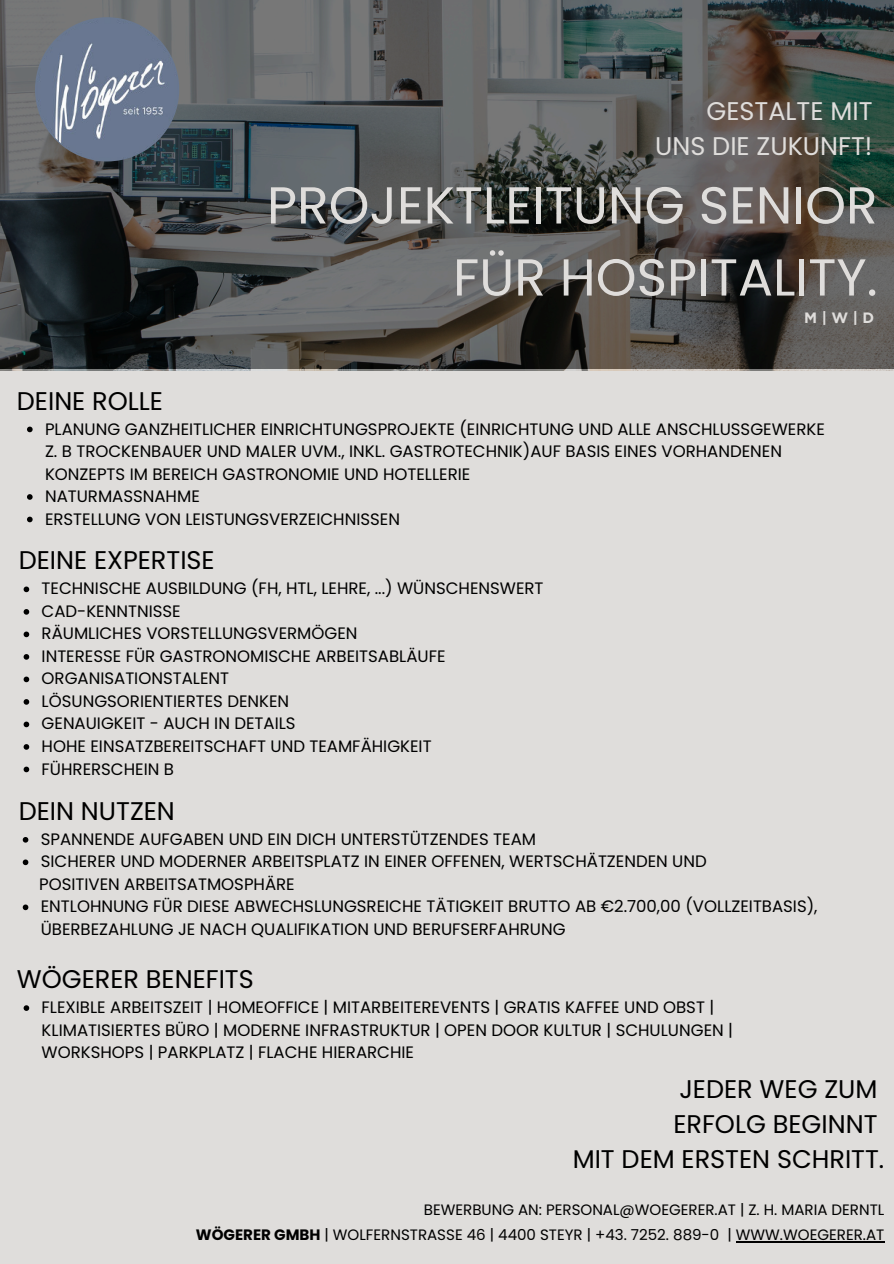
<style>
.page{position:relative;width:894px;height:1264px;background:#fff}
.page>*{position:absolute;margin:0;border:0;box-sizing:border-box;transform-origin:0 0}
.t1{font:51.9px/72px "Poppins";color:#dfdddb;text-align:right}
.t2{font:25.5px/34.8px "Poppins";color:#000;text-align:right}
.t3{font:25.5px/34.8px "Poppins";color:#dfdddb;text-align:right}
.t4{font:16.5px/22.5px "Poppins";color:#000}
.t5{font:15px "Poppins";color:#000}
.t6{font:700 15px "Gotham";color:#dfdddb}
.s1{font-weight:700}
</style>
<div class="page">
<img style="left:0;top:0;width:893px;height:1263px">
<svg style="left:24px;top:586px;width:5px;height:6px"></svg>
<svg style="left:24px;top:609px;width:5px;height:5px"></svg>
<svg style="left:24px;top:631px;width:5px;height:6px"></svg>
<svg style="left:24px;top:654px;width:5px;height:5px"></svg>
<svg style="left:24px;top:676px;width:5px;height:6px"></svg>
<svg style="left:24px;top:699px;width:5px;height:5px"></svg>
<svg style="left:24px;top:721px;width:5px;height:6px"></svg>
<svg style="left:24px;top:744px;width:5px;height:5px"></svg>
<svg style="left:24px;top:766px;width:5px;height:6px"></svg>
<div style="left:35px;top:17px;width:144px;height:144px;background:#697890;border-radius:50%"></div>
<img style="left:36px;top:18px;width:142px;height:142px;border-radius:50%">
<svg style="left:23px;top:837px;width:5px;height:5px"></svg>
<svg style="left:23px;top:859px;width:5px;height:6px"></svg>
<svg style="left:23px;top:904px;width:5px;height:6px"></svg>
<svg style="left:27px;top:426px;width:6px;height:6px"></svg>
<svg style="left:27px;top:494px;width:6px;height:6px"></svg>
<svg style="left:27px;top:516px;width:6px;height:6px"></svg>
<hr style="left:735px;top:1241px;width:149px;height:1px;background:#000">
<svg style="left:24px;top:1005px;width:5px;height:5px"></svg>
<h2 class="t3" style="left:655px;top:94px;width:219px">GESTALTE MIT<br>UNS DIE ZUKUNFT!</h2>
<h1 class="t1" style="left:267px;top:170px;width:612px">PROJEKTLEITUNG SENIOR<br>FÜR HOSPITALITY.</h1>
<h2 class="t2" style="left:17px;top:384px;width:148px">DEINE ROLLE</h2>
<p class="t6" style="left:804px;top:307px;width:71px">M | W | D</p>
<p class="t4" style="left:45px;top:417px;width:781px">PLANUNG GANZHEITLICHER EINRICHTUNGSPROJEKTE (EINRICHTUNG UND ALLE ANSCHLUSSGEWERKE Z. B TROCKENBAUER UND MALER UVM., INKL. GASTROTECHNIK)AUF BASIS EINES VORHANDENEN KONZEPTS IM BEREICH GASTRONOMIE UND HOTELLERIE<br>NATURMASSNAHME<br>ERSTELLUNG VON LEISTUNGSVERZEICHNISSEN</p>
<h2 class="t2" style="left:19px;top:543px;width:197px">DEINE EXPERTISE</h2>
<p class="t4" style="left:42px;top:577px;width:503px">TECHNISCHE AUSBILDUNG (FH, HTL, LEHRE, ...) WÜNSCHENSWERT CAD-KENNTNISSE<br>RÄUMLICHES VORSTELLUNGSVERMÖGEN<br>INTERESSE FÜR GASTRONOMISCHE ARBEITSABLÄUFE ORGANISATIONSTALENT<br>LÖSUNGSORIENTIERTES DENKEN<br>GENAUIGKEIT - AUCH IN DETAILS<br>HOHE EINSATZBEREITSCHAFT UND TEAMFÄHIGKEIT FÜHRERSCHEIN B</p>
<h2 class="t2" style="left:19px;top:793px;width:158px">DEIN NUTZEN</h2>
<p class="t4" style="left:39px;top:828px;width:779px">SPANNENDE AUFGABEN UND EIN DICH UNTERSTÜTZENDES TEAM<br>SICHERER UND MODERNER ARBEITSPLATZ IN EINER OFFENEN, WERTSCHÄTZENDEN UND<br>POSITIVEN ARBEITSATMOSPHÄRE<br>ENTLOHNUNG FÜR DIESE ABWECHSLUNGSREICHE TÄTIGKEIT BRUTTO AB €2.700,00 (VOLLZEITBASIS), ÜBERBEZAHLUNG JE NACH QUALIFIKATION UND BERUFSERFAHRUNG</p>
<h2 class="t2" style="left:17px;top:961px;width:238px">WÖGERER BENEFITS</h2>
<p class="t4" style="left:42px;top:996px;width:692px">FLEXIBLE ARBEITSZEIT | HOMEOFFICE | MITARBEITEREVENTS | GRATIS KAFFEE UND OBST |<br>KLIMATISIERTES BÜRO | MODERNE INFRASTRUKTUR | OPEN DOOR KULTUR | SCHULUNGEN |<br>WORKSHOPS | PARKPLATZ | FLACHE HIERARCHIE</p>
<h2 class="t2" style="left:572px;top:1071px;width:313px">JEDER WEG ZUM<br>ERFOLG BEGINNT<br>MIT DEM ERSTEN SCHRITT.</h2>
<p class="t5" style="left:424px;top:1201px;width:462px">BEWERBUNG AN: PERSONAL@WOEGERER.AT | Z. H. MARIA DERNTL</p>
<p class="t5" style="left:196px;top:1226px;width:689px"><span class="s1">WÖGERER GMBH</span> | WOLFERNSTRASSE 46 | 4400 STEYR | +43. 7252. 889-0 | WWW.WOEGERER.AT</p>
</div>
